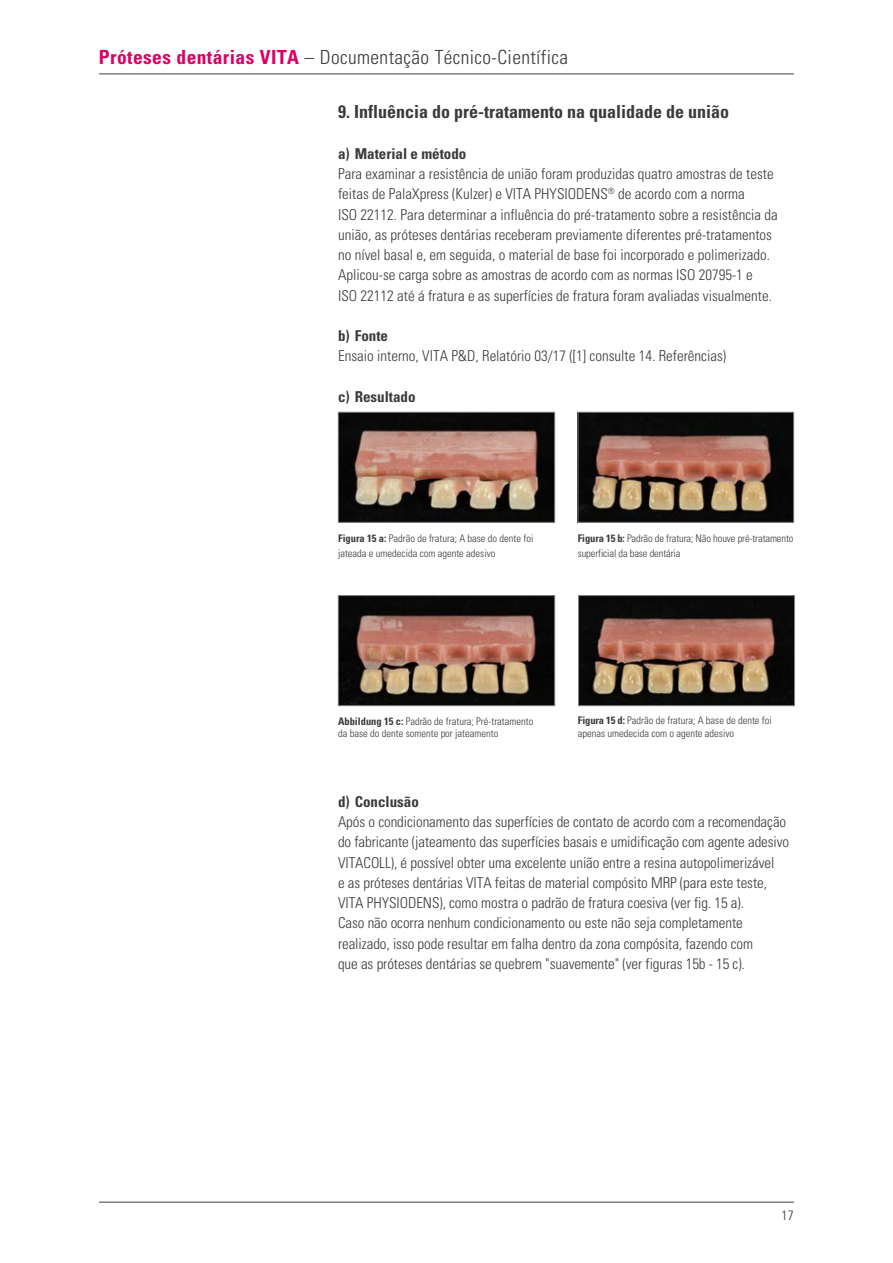
<style>
.page{position:relative;width:893px;height:1263px;background:#fff}
.page>*{position:absolute;margin:0;border:0;box-sizing:border-box;transform-origin:0 0}
.t1{font:300 condensed 19.5px "Univers LT Std";letter-spacing:.02em;color:#3b3b3a}
.t2{font:700 condensed 18px "Univers LT Std";color:#3b3b3a}
.t3{font:300 condensed 15px/20.2px "Univers LT Std";letter-spacing:-.005em;color:#3b3b3a}
.t4{font:700 condensed 15px "Univers LT Std";color:#3b3b3a}
.t5{font:300 condensed 13.5px "Univers LT Std";color:#3b3b3a}
.t6{font:300 condensed 10.5px/14.7px "Univers LT Std";color:#3b3b3a}
.s1{font-weight:700;color:#dd0064}
.s2{font-weight:700}
</style>
<div class="page">
<hr style="left:99px;top:74px;width:695px;height:1px;background:#3b3b3a">
<hr style="left:99px;top:1202px;width:695px;height:1px;background:#3b3b3a">
<img style="left:340px;top:414px;width:213px;height:107px">
<div style="left:338px;top:412px;width:217px;height:111px;border:1px solid #878786"></div>
<img style="left:340px;top:597px;width:213px;height:107px">
<div style="left:338px;top:595px;width:217px;height:111px;border:1px solid #878786"></div>
<img style="left:580px;top:597px;width:213px;height:107px">
<div style="left:578px;top:595px;width:217px;height:111px;border:1px solid #878786"></div>
<img style="left:580px;top:414px;width:212px;height:107px">
<div style="left:578px;top:412px;width:216px;height:111px;border:1px solid #878786"></div>
<h1 class="t1" style="left:99px;top:45px;width:471px"><span class="s1">Próteses dentárias VITA</span> – Documentação Técnico-Científica</h1>
<p class="t2" style="left:338px;top:101px;width:392px">9. Influência do pré-tratamento na qualidade de união</p>
<p class="t4" style="left:338px;top:144px;width:130px">a) Material e método</p>
<p class="t3" style="left:338px;top:164px;width:441px">Para examinar a resistência de união foram produzidas quatro amostras de teste feitas de PalaXpress (Kulzer) e VITA PHYSIODENS<sup>®</sup> de acordo com a norma<br>ISO 22112. Para determinar a influência do pré-tratamento sobre a resistência da união, as próteses dentárias receberam previamente diferentes pré-tratamentos no nível basal e, em seguida, o material de base foi incorporado e polimerizado.<br>Aplicou-se carga sobre as amostras de acordo com as normas ISO 20795-1 e<br>ISO 22112 até á fratura e as superfícies de fratura foram avaliadas visualmente.</p>
<p class="t4" style="left:338px;top:327px;width:51px">b) Fonte</p>
<p class="t3" style="left:338px;top:346px;width:390px">Ensaio interno, VITA P&amp;D, Relatório 03/17 ([1] consulte 14. Referências)</p>
<p class="t4" style="left:338px;top:387px;width:79px">c) Resultado</p>
<p class="t6" style="left:338px;top:531px;width:197px"><span class="s2">Figura 15 a:</span> Padrão de fratura; A base do dente foi jateada e umedecida com agente adesivo</p>
<p class="t6" style="left:578px;top:531px;width:217px"><span class="s2">Figura 15 b:</span> Padrão de fratura; Não houve pré-tratamento superficial da base dentária</p>
<p class="t6" style="left:338px;top:715px;width:197px;line-height:12.6px"><span class="s2">Abbildung 15 c:</span> Padrão de fratura; Pré-tratamento da base do dente somente por jateamento</p>
<p class="t6" style="left:578px;top:714px;width:195px;line-height:12.6px"><span class="s2">Figura 15 d:</span> Padrão de fratura; A base de dente foi apenas umedecida com o agente adesivo</p>
<p class="t4" style="left:338px;top:792px;width:82px">d) Conclusão</p>
<p class="t3" style="left:338px;top:812px;width:453px">Após o condicionamento das superfícies de contato de acordo com a recomendação do fabricante (jateamento das superfícies basais e umidificação com agente adesivo VITACOLL), é possível obter uma excelente união entre a resina autopolimerizável<br>e as próteses dentárias VITA feitas de material compósito MRP (para este teste, VITA PHYSIODENS), como mostra o padrão de fratura coesiva (ver fig. 15 a).<br>Caso não ocorra nenhum condicionamento ou este não seja completamente realizado, isso pode resultar em falha dentro da zona compósita, fazendo com<br>que as próteses dentárias se quebrem "suavemente" (ver figuras 15b - 15 c).</p>
<p class="t5" style="left:782px;top:1206px;width:14px">17</p>
</div>
